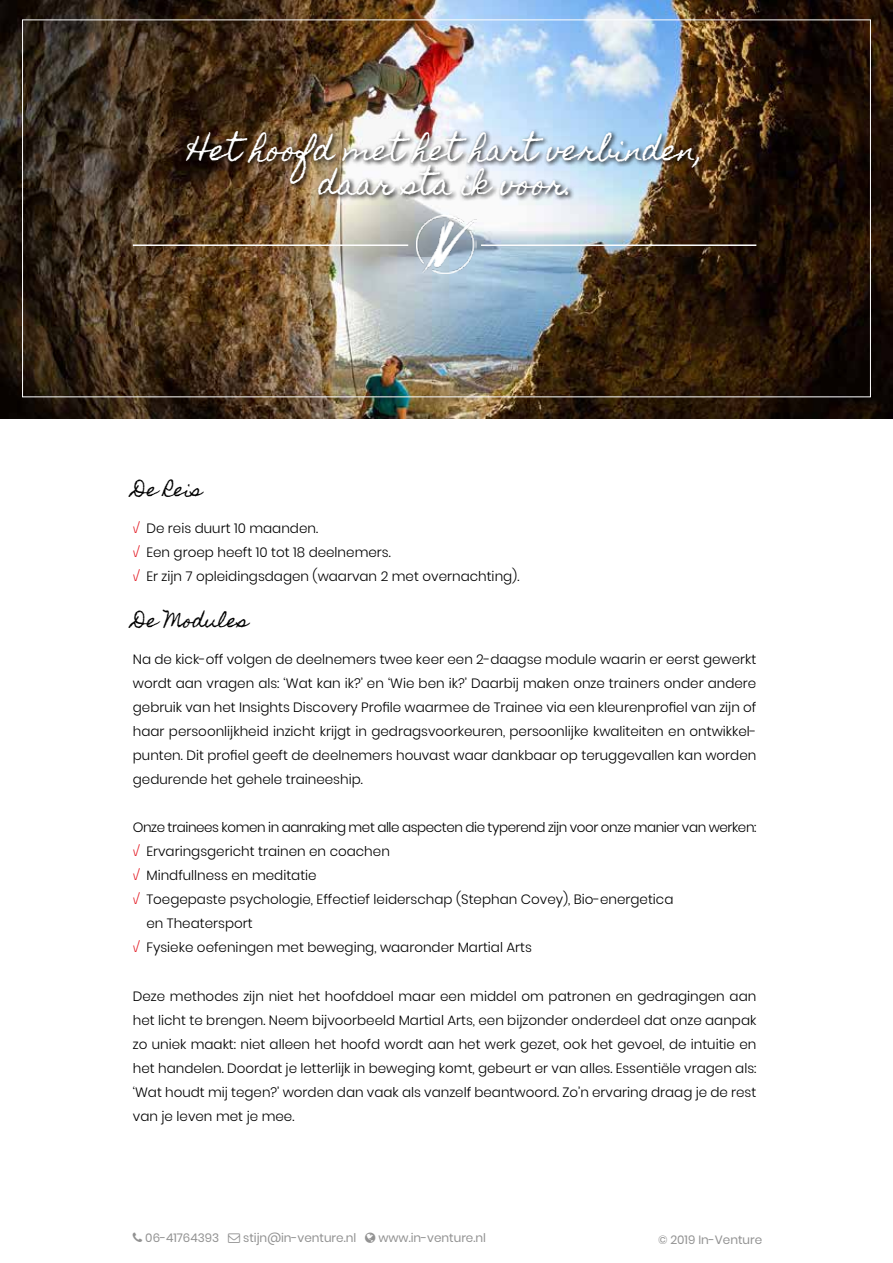
<style>
.page{position:relative;width:893px;height:1263px;background:#fff}
.page>*{position:absolute;margin:0;border:0;box-sizing:border-box;transform-origin:0 0}
.t1{font:28.5px/34.2px "Homemade Apple";color:#fff;text-align:center}
.t2{font:18px "Homemade Apple";color:#000}
.t3{font:300 13.5px/24px "Poppins";color:#000;text-align:justify}
.t4{font:300 13.5px "Poppins";letter-spacing:-.03em;color:#000}
.t5{font:12px "Poppins";color:#929292}
.s1{font-family:"Exo 2";color:#e2111b}
</style>
<div class="page">
<img style="left:0;top:0;width:893px;height:418px">
<hr style="left:133px;top:244px;width:275px;height:2px;background:#fff">
<img style="left:416px;top:215px;width:61px;height:59px">
<hr style="left:481px;top:244px;width:275px;height:2px;background:#fff">
<img style="left:184px;top:128px;width:522px;height:74px">
<h1 class="t1" style="left:188px;top:133px;width:518px">Het hoofd met het hart verbinden, daar sta ik voor.</h1>
<h2 class="t2" style="left:133px;top:479px;width:71px">De Reis</h2>
<p class="t3" style="left:133px;top:517px;width:388px;text-align:left"><span class="s1">√</span> De reis duurt 10 maanden.<br><span class="s1">√</span> Een groep heeft 10 tot 18 deelnemers.<br><span class="s1">√</span> Er zijn 7 opleidingsdagen (waarvan 2 met overnachting).</p>
<h2 class="t2" style="left:133px;top:610px;width:117px">De Modules</h2>
<p class="t3" style="left:133px;top:648px;width:625px">Na de kick-off volgen de deelnemers twee keer een 2-daagse module waarin er eerst gewerkt wordt aan vragen als: ‘Wat kan ik?’ en ‘Wie ben ik?’ Daarbij maken onze trainers onder andere gebruik van het Insights Discovery Profile waarmee de Trainee via een kleurenprofiel van zijn of haar persoonlijkheid inzicht krijgt in gedragsvoorkeuren, persoonlijke kwaliteiten en ontwikkel&shy;punten. Dit profiel geeft de deelnemers houvast waar dankbaar op teruggevallen kan worden gedurende het gehele traineeship.</p>
<p class="t4" style="left:133px;top:820px;width:625px">Onze trainees komen in aanraking met alle aspecten die typerend zijn voor onze manier van werken:</p>
<p class="t3" style="left:133px;top:840px;width:258px"><span class="s1">√</span> Ervaringsgericht trainen en coachen</p>
<p class="t3" style="left:133px;top:864px;width:185px"><span class="s1">√</span> Mindfullness en meditatie</p>
<p class="t3" style="left:133px;top:888px;width:542px"><span class="s1">√</span> Toegepaste psychologie, Effectief leiderschap (Stephan Covey), Bio-energetica</p>
<p class="t3" style="left:146px;top:912px;width:108px">en Theatersport</p>
<p class="t3" style="left:133px;top:936px;width:401px"><span class="s1">√</span> Fysieke oefeningen met beweging, waaronder Martial Arts</p>
<p class="t3" style="left:133px;top:984px;width:625px">Deze methodes zijn niet het hoofddoel maar een middel om patronen en gedragingen aan het licht te brengen. Neem bijvoorbeeld Martial Arts, een bijzonder onderdeel dat onze aanpak zo uniek maakt: niet alleen het hoofd wordt aan het werk gezet, ook het gevoel, de intuitie en het handelen. Doordat je letterlijk in beweging komt, gebeurt er van alles. Essentiële vragen als: ‘Wat houdt mij tegen?’ worden dan vaak als vanzelf beantwoord. Zo’n ervaring draag je de rest van je leven met je mee.</p>
<p class="t5" style="left:145px;top:1231px;width:75px">06-41764393</p>
<p class="t5" style="left:243px;top:1231px;width:115px">stijn@in-venture.nl</p>
<p class="t5" style="left:378px;top:1231px;width:109px">www.in-venture.nl</p>
<p class="t5" style="left:658px;top:1232px;width:106px">© 2019 In-Venture</p>
</div>
